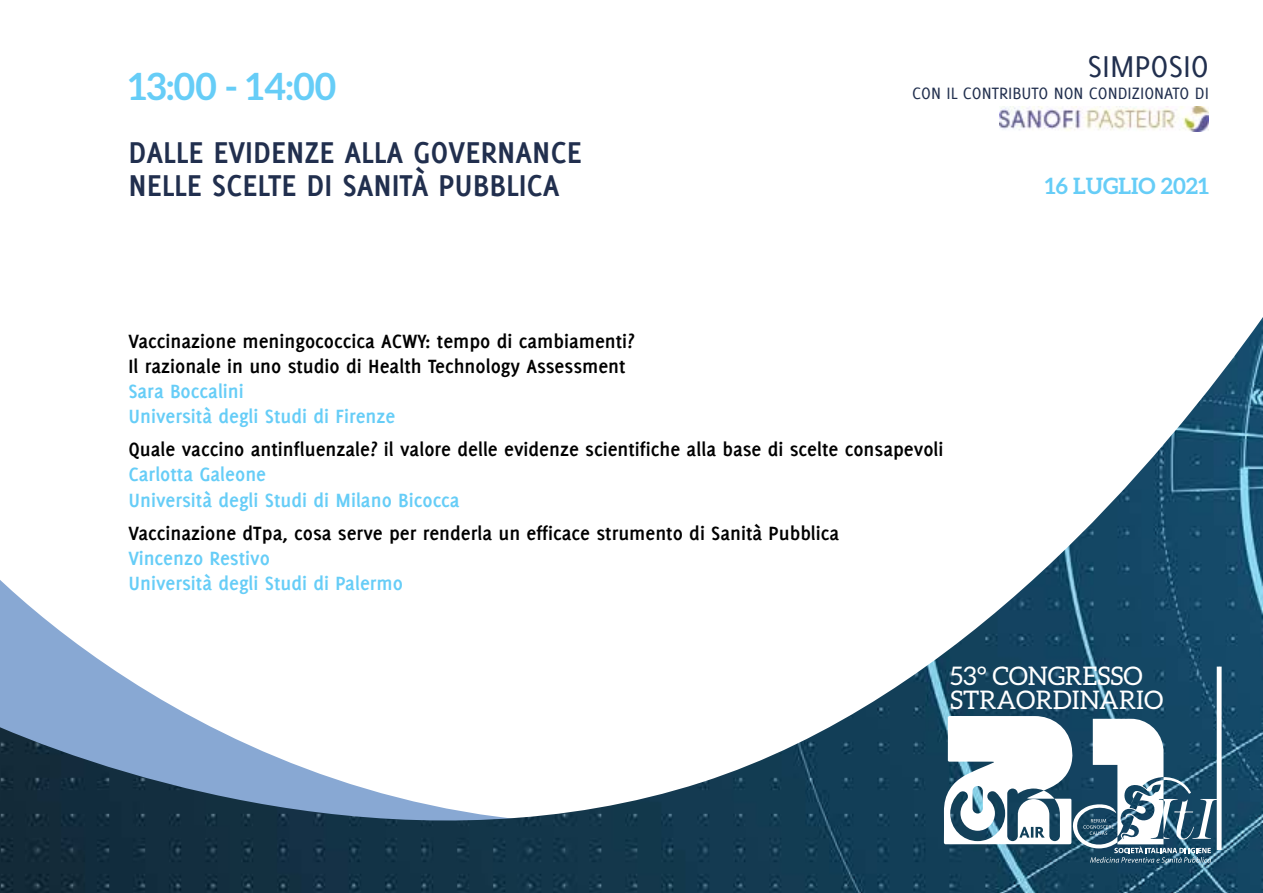
<style>
.page{position:relative;width:1263px;height:893px;background:#fff}
.page>*{position:absolute;margin:0;border:0;box-sizing:border-box;transform-origin:0 0}
.t1{font:700 37.5px "Aleo";color:#66cdf7}
.t2{font:700 33px/33px "Delicious";color:#212f4e}
.t3{font:33px "Delicious";color:#212f4e}
.t4{font:25.65px/23.9px "Aleo";color:#fff}
.t5{font:700 22.5px "Aleo";color:#66cdf7}
.t6{font:700 21px/25.2px "Delicious";color:#000}
.t7{font:700 21px/25.2px "Delicious";color:#66cdf7}
.t8{font:18px "Delicious";color:#212f4e}
</style>
<div class="page">
<img style="left:0;top:317px;width:1263px;height:576px">
<svg style="left:944px;top:716px;width:275px;height:150px"></svg>
<hr style="left:1217px;top:667px;width:4px;height:183px;background:#fff">
<img style="left:999px;top:107px;width:210px;height:24px">
<h1 class="t1" style="left:128px;top:65px;width:209px">13:00 - 14:00</h1>
<h2 class="t2" style="left:128px;top:135px;width:455px">DALLE EVIDENZE ALLA GOVERNANCE<br>NELLE SCELTE DI SANITÀ PUBBLICA</h2>
<h2 class="t3" style="left:1088px;top:48px;width:123px">SIMPOSIO</h2>
<p class="t8" style="left:912px;top:82px;width:298px">CON IL CONTRIBUTO NON CONDIZIONATO DI</p>
<p class="t5" style="left:1045px;top:173px;width:166px">16 LUGLIO 2021</p>
<p class="t6" style="left:128px;top:328px;width:508px">Vaccinazione meningococcica ACWY: tempo di cambiamenti?<br>Il razionale in uno studio di Health Technology Assessment</p>
<p class="t7" style="left:128px;top:378px;width:268px">Sara Boccalini<br>Università degli Studi di Firenze</p>
<p class="t6" style="left:128px;top:436px;width:817px">Quale vaccino antinfluenzale? il valore delle evidenze scientifiche alla base di scelte consapevoli</p>
<p class="t7" style="left:128px;top:462px;width:333px">Carlotta Galeone<br>Università degli Studi di Milano Bicocca</p>
<p class="t6" style="left:128px;top:520px;width:712px">Vaccinazione dTpa, cosa serve per renderla un efficace strumento di Sanità Pubblica</p>
<p class="t7" style="left:128px;top:545px;width:276px">Vincenzo Restivo<br>Università degli Studi di Palermo</p>
<p class="t4" style="left:950px;top:664px;width:215px">53° CONGRESSO<br>STRAORDINARIO</p>
</div>
